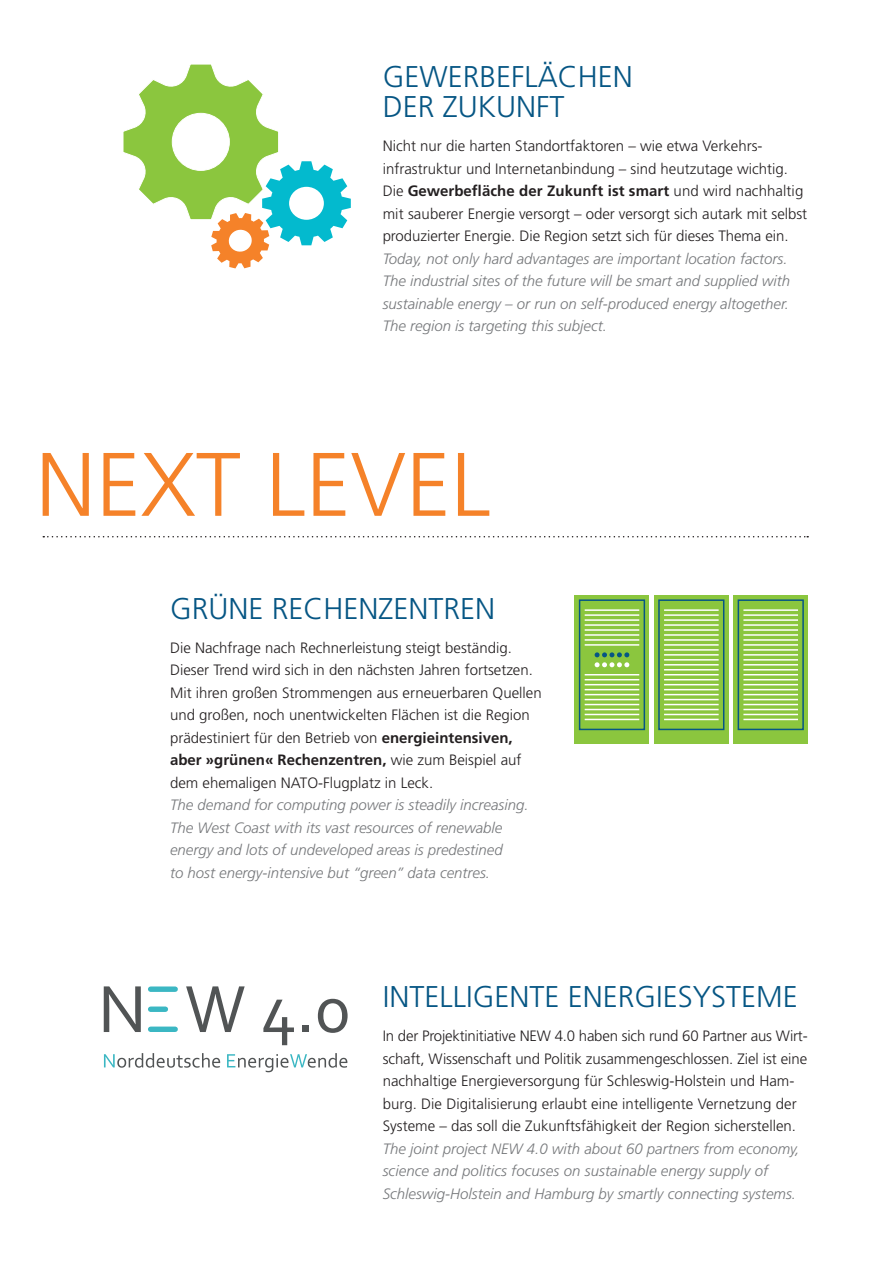
<style>
.page{position:relative;width:893px;height:1263px;background:#fff}
.page>*{position:absolute;margin:0;border:0;box-sizing:border-box;transform-origin:0 0}
.t1{font:300 90px "Frutiger";color:#f58229}
.t2{font:300 30px/30px "Frutiger";color:#065684}
.t3{font:300 15px/22.5px "Frutiger";color:#231f20}
.t4{font:italic 300 15px/22.5px "Frutiger";color:#76787b}
.s1{font-weight:700}
</style>
<div class="page">
<svg style="left:123px;top:64px;width:228px;height:204px"></svg>
<svg style="left:104px;top:986px;width:37px;height:46px"></svg>
<svg style="left:186px;top:986px;width:59px;height:46px"></svg>
<svg style="left:263px;top:1000px;width:31px;height:45px"></svg>
<div style="left:302px;top:1025px;width:7px;height:7px;background:#515455"></div>
<svg style="left:318px;top:999px;width:30px;height:34px"></svg>
<div style="left:151px;top:986px;width:24px;height:6px;background:#3bb7c3"></div>
<div style="left:151px;top:1006px;width:14px;height:6px;background:#3bb7c3"></div>
<div style="left:151px;top:1026px;width:24px;height:6px;background:#3bb7c3"></div>
<svg style="left:104px;top:1053px;width:116px;height:15px"></svg>
<svg style="left:227px;top:1053px;width:120px;height:19px"></svg>
<svg style="left:43px;top:536px;width:765px;height:1px"></svg>
<div style="left:575px;top:595px;width:74px;height:149px;background:linear-gradient(to right,#8cc73e,#8ac53f)"></div>
<svg style="left:582px;top:602px;width:60px;height:125px;background:#90c847"></svg>
<div style="left:579px;top:599px;width:66px;height:131px;border:2px solid #065684"></div>
<hr style="left:585px;top:609px;width:54px;height:2px;background:#fff">
<hr style="left:585px;top:624px;width:54px;height:2px;background:#fff">
<hr style="left:585px;top:639px;width:54px;height:2px;background:#fff">
<hr style="left:585px;top:684px;width:54px;height:1px;background:#fff">
<hr style="left:585px;top:699px;width:54px;height:1px;background:#fff">
<hr style="left:585px;top:714px;width:54px;height:1px;background:#fff">
<hr style="left:585px;top:614px;width:54px;height:2px;background:#fff">
<hr style="left:585px;top:629px;width:54px;height:2px;background:#fff">
<hr style="left:585px;top:644px;width:54px;height:2px;background:#fff">
<hr style="left:585px;top:674px;width:54px;height:1px;background:#fff">
<hr style="left:585px;top:689px;width:54px;height:1px;background:#fff">
<hr style="left:585px;top:704px;width:54px;height:1px;background:#fff">
<hr style="left:585px;top:719px;width:54px;height:1px;background:#fff">
<hr style="left:585px;top:619px;width:54px;height:2px;background:#fff">
<hr style="left:585px;top:634px;width:54px;height:2px;background:#fff">
<hr style="left:585px;top:679px;width:54px;height:1px;background:#fff">
<hr style="left:585px;top:694px;width:54px;height:1px;background:#fff">
<hr style="left:585px;top:709px;width:54px;height:1px;background:#fff">
<div style="left:654px;top:595px;width:75px;height:149px;background:#8bc63e"></div>
<svg style="left:664px;top:660px;width:55px;height:61px"></svg>
<div style="left:658px;top:599px;width:66px;height:131px;border:2px solid #065684"></div>
<hr style="left:664px;top:609px;width:55px;height:2px;background:#fff">
<hr style="left:664px;top:624px;width:55px;height:2px;background:#fff">
<hr style="left:664px;top:639px;width:55px;height:2px;background:#fff">
<hr style="left:664px;top:654px;width:55px;height:2px;background:#fff">
<hr style="left:664px;top:669px;width:55px;height:1px;background:#fff">
<hr style="left:664px;top:684px;width:55px;height:1px;background:#fff">
<hr style="left:664px;top:699px;width:55px;height:1px;background:#fff">
<hr style="left:664px;top:714px;width:55px;height:1px;background:#fff">
<hr style="left:664px;top:614px;width:55px;height:2px;background:#fff">
<hr style="left:664px;top:629px;width:55px;height:2px;background:#fff">
<hr style="left:664px;top:644px;width:55px;height:2px;background:#fff">
<hr style="left:664px;top:659px;width:55px;height:1px;background:#fff">
<hr style="left:664px;top:674px;width:55px;height:1px;background:#fff">
<hr style="left:664px;top:689px;width:55px;height:1px;background:#fff">
<hr style="left:664px;top:704px;width:55px;height:1px;background:#fff">
<hr style="left:664px;top:719px;width:55px;height:1px;background:#fff">
<hr style="left:664px;top:619px;width:55px;height:2px;background:#fff">
<hr style="left:664px;top:634px;width:55px;height:2px;background:#fff">
<hr style="left:664px;top:649px;width:55px;height:2px;background:#fff">
<hr style="left:664px;top:664px;width:55px;height:1px;background:#fff">
<hr style="left:664px;top:679px;width:55px;height:1px;background:#fff">
<hr style="left:664px;top:694px;width:55px;height:1px;background:#fff">
<hr style="left:664px;top:709px;width:55px;height:1px;background:#fff">
<div style="left:733px;top:595px;width:75px;height:149px;background:#8bc63e"></div>
<svg style="left:743px;top:660px;width:55px;height:61px"></svg>
<div style="left:738px;top:599px;width:66px;height:131px;border:2px solid #065684"></div>
<hr style="left:743px;top:609px;width:55px;height:2px;background:#fff">
<hr style="left:743px;top:624px;width:55px;height:2px;background:#fff">
<hr style="left:743px;top:639px;width:55px;height:2px;background:#fff">
<hr style="left:743px;top:654px;width:55px;height:2px;background:#fff">
<hr style="left:743px;top:669px;width:55px;height:1px;background:#fff">
<hr style="left:743px;top:684px;width:55px;height:1px;background:#fff">
<hr style="left:743px;top:699px;width:55px;height:1px;background:#fff">
<hr style="left:743px;top:714px;width:55px;height:1px;background:#fff">
<hr style="left:743px;top:614px;width:55px;height:2px;background:#fff">
<hr style="left:743px;top:629px;width:55px;height:2px;background:#fff">
<hr style="left:743px;top:644px;width:55px;height:2px;background:#fff">
<hr style="left:743px;top:659px;width:55px;height:1px;background:#fff">
<hr style="left:743px;top:674px;width:55px;height:1px;background:#fff">
<hr style="left:743px;top:689px;width:55px;height:1px;background:#fff">
<hr style="left:743px;top:704px;width:55px;height:1px;background:#fff">
<hr style="left:743px;top:719px;width:55px;height:1px;background:#fff">
<hr style="left:743px;top:619px;width:55px;height:2px;background:#fff">
<hr style="left:743px;top:634px;width:55px;height:2px;background:#fff">
<hr style="left:743px;top:649px;width:55px;height:2px;background:#fff">
<hr style="left:743px;top:664px;width:55px;height:1px;background:#fff">
<hr style="left:743px;top:679px;width:55px;height:1px;background:#fff">
<hr style="left:743px;top:694px;width:55px;height:1px;background:#fff">
<hr style="left:743px;top:709px;width:55px;height:1px;background:#fff">
<svg style="left:595px;top:652px;width:34px;height:15px"></svg>
<h2 class="t2" style="left:383px;top:64px;width:252px">GEWERBEFLÄCHEN<br>DER ZUKUNFT</h2>
<p class="t3" style="left:383px;top:136px;width:426px">Nicht nur die harten Standortfaktoren – wie etwa Verkehrs&shy;infrastruktur und Internetanbindung – sind heutzutage wichtig.<br>Die <span class="s1">Gewerbe fläche der Zukunft ist smart</span> und wird nachhaltig mit sauberer Energie versorgt – oder versorgt sich autark mit selbst produzierter Energie. Die Region setzt sich für dieses Thema ein.</p>
<p class="t4" style="left:383px;top:248px;width:409px">Today, not only hard advantages are important location factors.<br>The industrial sites of the future will be smart and supplied with sustainable energy – or run on self-produced energy altogether.<br>The region is targeting this subject.</p>
<h1 class="t1" style="left:36px;top:448px;width:456px">NEXT LEVEL</h1>
<h2 class="t2" style="left:170px;top:596px;width:327px">GRÜNE RECHENZENTREN</h2>
<p class="t3" style="left:170px;top:637px;width:373px">Die Nachfrage nach Rechnerleistung steigt beständig.<br>Dieser Trend wird sich in den nächsten Jahren fortsetzen.<br>Mit ihren großen Strommengen aus erneuerbaren Quellen und großen, noch unentwickelten Flächen ist die Region prädestiniert für den Betrieb von <span class="s1">energieintensiven, aber »grünen« Rechenzentren,</span> wie zum Beispiel auf dem ehemaligen NATO-Flugplatz in Leck.</p>
<p class="t4" style="left:170px;top:795px;width:360px">The demand for computing power is steadily increasing.<br>The West Coast with its vast resources of renewable energy and lots of undeveloped areas is predestined<br>to host energy-intensive but “green” data centres.</p>
<h2 class="t2" style="left:383px;top:984px;width:416px">INTELLIGENTE ENERGIESYSTEME</h2>
<p class="t3" style="left:383px;top:1026px;width:427px">In der Projektinitiative NEW 4.0 haben sich rund 60 Partner aus Wirt&shy;schaft, Wissenschaft und Politik zusammengeschlossen. Ziel ist eine nach haltige Energieversorgung für Schleswig-Holstein und Ham&shy;burg. Die Digitalisierung erlaubt eine intelligente Vernetzung der Systeme – das soll die Zukunftsfähigkeit der Region sicherstellen.</p>
<p class="t4" style="left:383px;top:1138px;width:419px">The joint project NEW 4.0 with about 60 partners from economy, science and politics focuses on sustainable energy supply of<br>Schleswig-Holstein and Hamburg by smartly connecting systems.</p>
</div>
